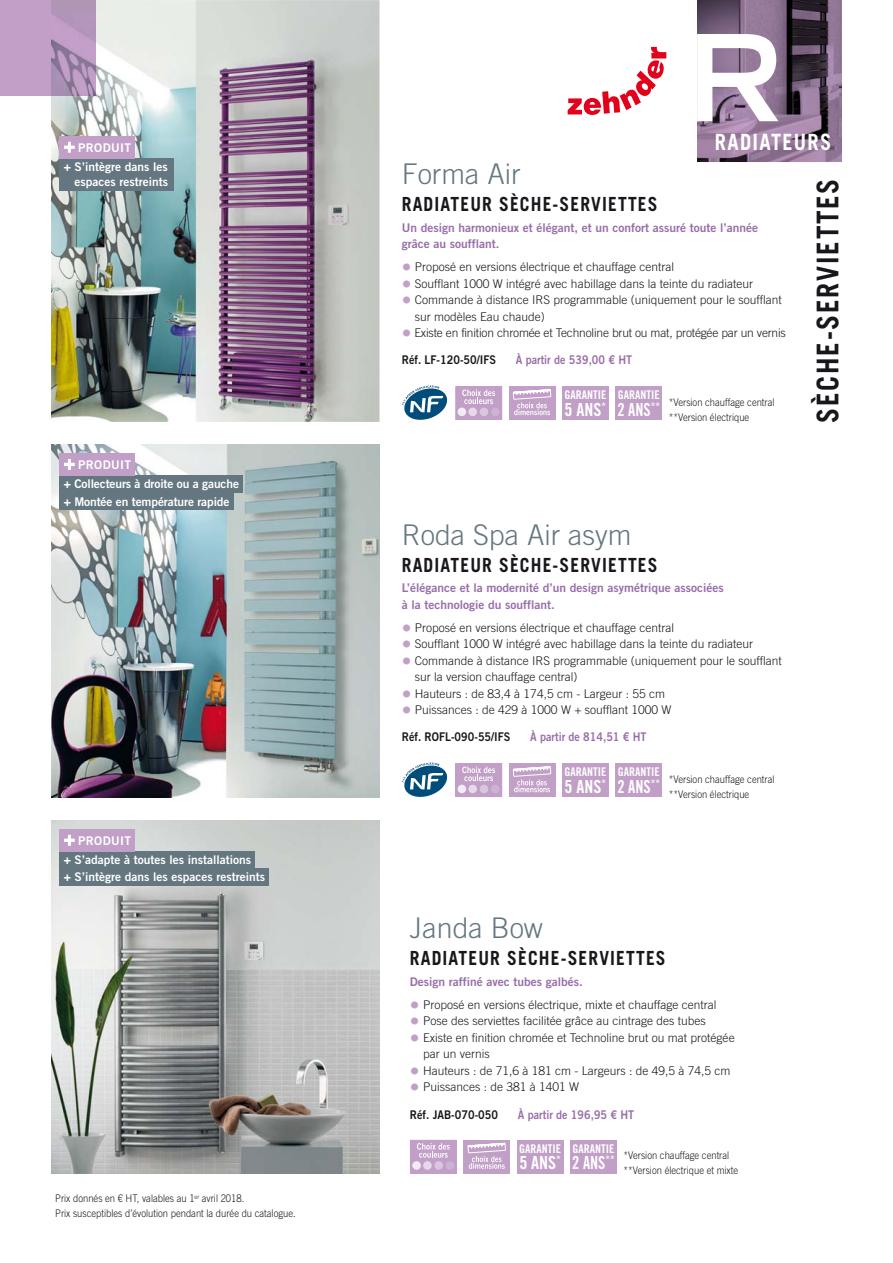
<style>
.page{position:relative;width:893px;height:1263px;background:#fff}
.page>*{position:absolute;margin:0;border:0;box-sizing:border-box;transform-origin:0 0}
.t1{font:700 30px "Trade Gothic LT Std";letter-spacing:.065em;color:#1a171c;scale:.9 1}
.t2{font:300 28.5px "Trade Gothic LT Std";color:#64767f}
.t3{font:700 22.5px "Trade Gothic LT Std";letter-spacing:.065em;color:#fff;scale:.9 1}
.t4{font:700 19.5px "Trade Gothic LT Std";letter-spacing:.065em;color:#1a171c;scale:.9 1}
.t5{font:18px "Trade Gothic LT Std Bd Cn 20";color:#fff;scale:.9 1}
.t6{font:18px "Trade Gothic LT Std Bd Cn 20";color:#fff}
.t7{font:300 12px/16.5px "Trade Gothic LT Std";color:#1a171c}
.t8{font:12px/16.5px "Trade Gothic LT Std Bd 2";color:#986ea9}
.t9{font:12px/15px "Trade Gothic LT Std Bd 2";color:#fff;text-align:right}
.t10{font:12px "Trade Gothic LT Std Bd 2";color:#986ea9;scale:.9 1}
.t11{font:12px "Trade Gothic LT Std Bd 2";color:#1a171c;scale:.9 1}
.t12{font:12px "Trade Gothic LT Std Bd Cn 20";color:#fff}
.t13{font:12px "Trade Gothic LT Std Bd 2";letter-spacing:.03em;color:#fff}
.t14{font:300 10.5px/15px "Trade Gothic LT Std";color:#1a171c;scale:.9 1}
.s1{font-family:"Trade Gothic LT Std";font-weight:700}
.s2{font-size:19.5px;color:#c19fc7}
</style>
<div class="page">
<img style="left:51px;top:0;width:328px;height:422px">
<div style="left:60px;top:158px;width:114px;height:32px;background:#64767f"></div>
<div style="left:60px;top:136px;width:75px;height:22px;background:#c19fc7"></div>
<svg style="left:64px;top:142px;width:11px;height:11px"></svg>
<img style="left:51px;top:445px;width:328px;height:353px">
<img style="left:51px;top:821px;width:328px;height:353px">
<svg style="left:568px;top:47px;width:98px;height:68px"></svg>
<svg style="left:697px;top:0;width:145px;height:162px"></svg>
<svg style="left:402px;top:386px;width:46px;height:34px"></svg>
<svg style="left:455px;top:386px;width:47px;height:34px"></svg>
<div style="left:508px;top:386px;width:47px;height:34px;background:#c19fc7"></div>
<svg style="left:513px;top:389px;width:38px;height:26px"></svg>
<div style="left:562px;top:386px;width:47px;height:34px;background:#c19fc7"></div>
<div style="left:615px;top:386px;width:47px;height:34px;background:#c19fc7"></div>
<svg style="left:402px;top:763px;width:46px;height:34px"></svg>
<svg style="left:455px;top:763px;width:47px;height:34px"></svg>
<div style="left:508px;top:763px;width:47px;height:34px;background:#c19fc7"></div>
<svg style="left:513px;top:766px;width:38px;height:26px"></svg>
<div style="left:562px;top:763px;width:47px;height:34px;background:#c19fc7"></div>
<div style="left:615px;top:763px;width:47px;height:34px;background:#c19fc7"></div>
<svg style="left:410px;top:1140px;width:47px;height:34px"></svg>
<svg style="left:463px;top:1140px;width:47px;height:34px"></svg>
<div style="left:517px;top:1140px;width:47px;height:34px;background:#c19fc7"></div>
<div style="left:570px;top:1140px;width:47px;height:34px;background:#c19fc7"></div>
<div style="left:0;top:0;width:51px;height:96px;background:#c19fc7"></div>
<img style="left:51px;top:0;width:45px;height:96px">
<div style="left:60px;top:475px;width:183px;height:18px;background:#64767f"></div>
<div style="left:60px;top:453px;width:75px;height:22px;background:#c19fc7"></div>
<svg style="left:64px;top:459px;width:11px;height:11px"></svg>
<div style="left:60px;top:493px;width:174px;height:17px;background:#64767f"></div>
<div style="left:60px;top:851px;width:195px;height:17px;background:#64767f"></div>
<div style="left:60px;top:829px;width:75px;height:22px;background:#c19fc7"></div>
<svg style="left:64px;top:835px;width:11px;height:11px"></svg>
<div style="left:60px;top:868px;width:209px;height:18px;background:#64767f"></div>
<p class="t13" style="left:78px;top:143px;width:54px">PRODUIT</p>
<p class="t9" style="left:64px;top:160px;width:106px"><span class="s1">+</span> S’intègre dans les espaces restreints</p>
<p class="t13" style="left:78px;top:460px;width:54px">PRODUIT</p>
<p class="t9" style="left:64px;top:495px;width:167px"><span class="s1">+</span> Montée en température rapide</p>
<p class="t9" style="left:64px;top:478px;width:177px"><span class="s1">+</span> Collecteurs à droite ou a gauche</p>
<p class="t13" style="left:78px;top:836px;width:54px">PRODUIT</p>
<p class="t9" style="left:64px;top:871px;width:203px"><span class="s1">+</span> S’intègre dans les espaces restreints</p>
<p class="t9" style="left:64px;top:853px;width:189px"><span class="s1">+</span> S’adapte à toutes les installations</p>
<p class="t14" style="left:55px;top:1192px;width:269px">Prix donnés en € HT, valables au 1<sup>er</sup> avril 2018.<br>Prix susceptibles d’évolution pendant la durée du catalogue.</p>
<h3 class="t3" style="left:715px;top:134px;width:131px">RADIATEURS</h3>
<h1 class="t1" style="left:817px;top:423px;width:272px;rotate:-90deg">SÈCHE-SERVIETTES</h1>
<h2 class="t2" style="left:402px;top:163px;width:120px">Forma Air</h2>
<h3 class="t4" style="left:402px;top:197px;width:286px">RADIATEUR SÈCHE-SERVIETTES</h3>
<p class="t8" style="left:402px;top:220px;width:358px">Un design harmonieux et élégant, et un confort assuré toute l’année grâce au soufflant.</p>
<p class="t7" style="left:402px;top:260px;width:274px"><span class="s2">•</span> Proposé en versions électrique et chauffage central</p>
<p class="t7" style="left:402px;top:276px;width:353px"><span class="s2">•</span> Soufflant 1000 W intégré avec habillage dans la teinte du radiateur</p>
<p class="t7" style="left:415px;top:293px;width:368px;text-indent:-13px"><span class="s2">•</span> Commande à distance IRS programmable (uniquement pour le soufflant sur modèles Eau chaude)</p>
<p class="t7" style="left:402px;top:326px;width:386px"><span class="s2">•</span> Existe en finition chromée et Technoline brut ou mat, protégée par un vernis</p>
<p class="t11" style="left:402px;top:356px;width:106px">Réf. LF-120-50/IFS</p>
<p class="t10" style="left:516px;top:356px;width:131px">À partir de 539,00 € HT</p>
<p class="t12" style="left:564px;top:388px;width:43px">GARANTIE</p>
<h3 class="t6" style="left:565px;top:399px;width:43px">5 ANS<sup>*</sup></h3>
<p class="t12" style="left:618px;top:388px;width:43px">GARANTIE</p>
<h3 class="t5" style="left:617px;top:399px;width:49px">2 ANS<sup>**</sup></h3>
<p class="t14" style="left:669px;top:395px;width:119px">*Version chauffage central **Version électrique</p>
<h2 class="t2" style="left:402px;top:524px;width:231px">Roda Spa Air asym</h2>
<h3 class="t4" style="left:402px;top:558px;width:286px">RADIATEUR SÈCHE-SERVIETTES</h3>
<p class="t8" style="left:402px;top:581px;width:324px">L’élégance et la modernité d’un design asymétrique associées à la technologie du soufflant.</p>
<p class="t7" style="left:402px;top:620px;width:274px"><span class="s2">•</span> Proposé en versions électrique et chauffage central</p>
<p class="t7" style="left:402px;top:637px;width:353px"><span class="s2">•</span> Soufflant 1000 W intégré avec habillage dans la teinte du radiateur</p>
<p class="t7" style="left:415px;top:653px;width:368px;text-indent:-13px"><span class="s2">•</span> Commande à distance IRS programmable (uniquement pour le soufflant sur la version chauffage central)</p>
<p class="t7" style="left:402px;top:686px;width:265px"><span class="s2">•</span> Hauteurs : de 83,4 à 174,5 cm - Largeur : 55 cm</p>
<p class="t7" style="left:402px;top:703px;width:271px"><span class="s2">•</span> Puissances : de 429 à 1000 W + soufflant 1000 W</p>
<p class="t11" style="left:402px;top:733px;width:122px">Réf. ROFL-090-55/IFS</p>
<p class="t10" style="left:530px;top:733px;width:131px">À partir de 814,51 € HT</p>
<p class="t12" style="left:564px;top:765px;width:43px">GARANTIE</p>
<h3 class="t6" style="left:565px;top:776px;width:43px">5 ANS<sup>*</sup></h3>
<p class="t12" style="left:618px;top:765px;width:43px">GARANTIE</p>
<h3 class="t5" style="left:617px;top:776px;width:49px">2 ANS<sup>**</sup></h3>
<p class="t14" style="left:669px;top:772px;width:119px">*Version chauffage central **Version électrique</p>
<h2 class="t2" style="left:410px;top:918px;width:135px">Janda Bow</h2>
<h3 class="t4" style="left:410px;top:951px;width:286px">RADIATEUR SÈCHE-SERVIETTES</h3>
<p class="t8" style="left:410px;top:975px;width:174px">Design raffiné avec tubes galbés.</p>
<p class="t7" style="left:410px;top:998px;width:308px"><span class="s2">•</span> Proposé en versions électrique, mixte et chauffage central</p>
<p class="t7" style="left:410px;top:1014px;width:297px"><span class="s2">•</span> Pose des serviettes facilitée grâce au cintrage des tubes</p>
<p class="t7" style="left:423px;top:1031px;width:313px;text-indent:-13px"><span class="s2">•</span> Existe en finition chromée et Technoline brut ou mat protégée par un vernis</p>
<p class="t7" style="left:410px;top:1064px;width:322px"><span class="s2">•</span> Hauteurs : de 71,6 à 181 cm - Largeurs : de 49,5 à 74,5 cm</p>
<p class="t7" style="left:410px;top:1080px;width:171px"><span class="s2">•</span> Puissances : de 381 à 1401 W</p>
<p class="t11" style="left:410px;top:1110px;width:99px">Réf. JAB-070-050</p>
<p class="t10" style="left:518px;top:1110px;width:131px">À partir de 196,95 € HT</p>
<p class="t12" style="left:519px;top:1142px;width:43px">GARANTIE</p>
<h3 class="t6" style="left:519px;top:1152px;width:43px">5 ANS<sup>*</sup></h3>
<p class="t12" style="left:572px;top:1142px;width:43px">GARANTIE</p>
<h3 class="t5" style="left:572px;top:1152px;width:49px">2 ANS<sup>**</sup></h3>
<p class="t14" style="left:623px;top:1148px;width:129px">*Version chauffage central **Version électrique et mixte</p>
</div>
